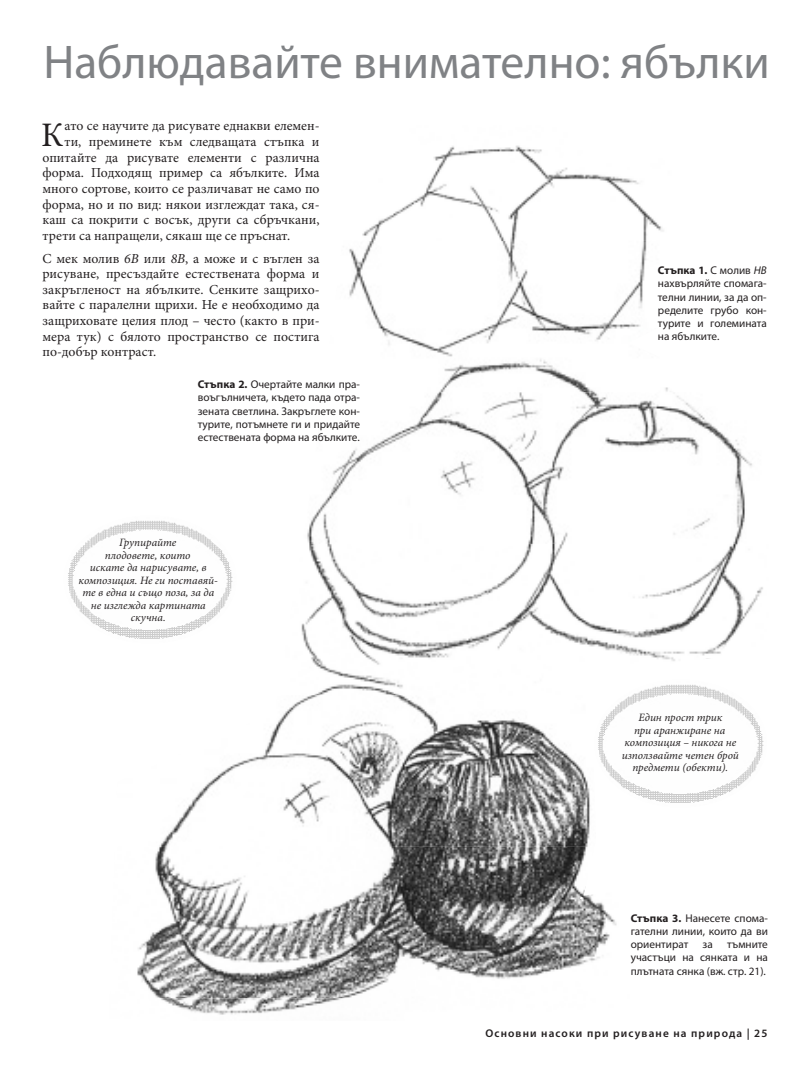
<style>
.page{position:relative;width:810px;height:1080px;background:#fff}
.page>*{position:absolute;margin:0;border:0;box-sizing:border-box;transform-origin:0 0}
._03_Überschrift_01_D{font:47.5px "Myriad Pro";color:#808285}
._10_Einleitungsblock{font:34.38px "Minion Pro";color:#231f20}
._10_Einleitungsblock-2{font:13.75px "Minion Pro";color:#231f20}
._11_2_Grundtext_Av{font:13.75px/15.6px "Minion Pro";letter-spacing:.005em;color:#231f20;text-align:justify}
._12_Bildbeschreibung{font:11.25px/13.1px "Myriad Pro";color:#231f20;text-align:justify}
._11_2_Grundtext_Av-2{font:italic 11.25px/12.5px "Minion Pro";color:#231f20;text-align:center}
.t1{font:600 11.25px "Myriad Pro";letter-spacing:.1em;color:#231f20}
.s1{font-style:italic}
.s2{font-weight:700}
</style>
<div class="page">
<img style="left:90px;top:520px;width:143px;height:119px">
<img style="left:68px;top:539px;width:22px;height:81px">
<img style="left:698px;top:695px;width:66px;height:107px">
<img style="left:621px;top:695px;width:77px;height:108px">
<img style="left:598px;top:702px;width:23px;height:83px">
<img style="left:362px;top:145px;width:302px;height:96px">
<img style="left:349px;top:241px;width:319px;height:151px">
<img style="left:307px;top:392px;width:445px;height:152px">
<img style="left:301px;top:544px;width:462px;height:151px">
<img style="left:159px;top:695px;width:431px;height:152px">
<img style="left:137px;top:847px;width:480px;height:151px">
<img style="left:160px;top:998px;width:184px;height:17px">
<svg style="left:578px;top:894px;width:7px;height:8px"></svg>
<p class="_03_Überschrift_01_D" style="left:43px;top:33px;width:728px">Наблюдавайте внимателно: ябълки</p>
<p class="_10_Einleitungsblock" style="left:41px;top:112px;width:24px">К</p>
<p class="_10_Einleitungsblock-2" style="left:65px;top:117px;width:257px">ато се научите да рисувате еднакви елемен-</p>
<p class="_10_Einleitungsblock-2" style="left:65px;top:132px;width:257px">ти, преминете към следващата стъпка и</p>
<p class="_10_Einleitungsblock-2" style="left:43px;top:148px;width:279px">опитайте да рисувате елементи с различна</p>
<p class="_10_Einleitungsblock-2" style="left:43px;top:164px;width:279px">форма. Подходящ пример са ябълките. Има</p>
<p class="_10_Einleitungsblock-2" style="left:43px;top:179px;width:279px">много сортове, които се различават не само по</p>
<p class="_10_Einleitungsblock-2" style="left:43px;top:195px;width:279px">форма, но и по вид: някои изглеждат така, ся-</p>
<p class="_10_Einleitungsblock-2" style="left:43px;top:211px;width:279px">каш са покрити с восък, други са сбръчкани,</p>
<p class="_10_Einleitungsblock-2" style="left:43px;top:226px;width:249px">трети са напращели, сякаш ще се пръснат.</p>
<p class="_11_2_Grundtext_Av" style="left:43px;top:250px;width:279px">С мек молив <span class="s1">6В</span> или <span class="s1">8В</span>, а може и с въглен за рисуване, пресъздайте естествената форма и закръгленост на ябълките. Сенките защрихо&shy;вайте с паралелни щрихи. Не е необходимо да защриховате целия плод – често (както в при&shy;мера тук) с бялото пространство се постига по-добър контраст.</p>
<p class="_12_Bildbeschreibung" style="left:198px;top:378px;width:164px"><span class="s2">Стъпка 2.</span> Очертайте малки пра&shy;воъгълничета, където пада отра&shy;зената светлина. Закръглете кон&shy;турите, потъмнете ги и придайте естествената форма на ябълките.</p>
<p class="_11_2_Grundtext_Av-2" style="left:79px;top:536px;width:141px">Групирайте<br>плодовете, които<br>искате да нарисувате, в композиция. Не ги поставяй&shy;те в една и също поза, за да не изглежда картината скучна.</p>
<p class="_12_Bildbeschreibung" style="left:658px;top:264px;width:110px"><span class="s2">Стъпка 1.</span> С молив <span class="s1">НВ </span>нахвърляйте спомага&shy;телни линии, за да оп&shy;ределите грубо кон&shy;турите и големината на ябълките.</p>
<p class="_11_2_Grundtext_Av-2" style="left:622px;top:712px;width:119px">Един прост трик<br>при аранжиране на композиция – никога не използвайте четен брой предмети (обекти).</p>
<p class="_12_Bildbeschreibung" style="left:631px;top:912px;width:139px"><span class="s2">Стъпка 3.</span> Нанесете спома&shy;гателни линии, които да ви ориентират</p>
<p class="_12_Bildbeschreibung" style="left:631px;top:938px;width:139px;text-indent:96px">тъмните участъци на сянката и на плътната сянка (вж. стр. 21).</p>
<p class="_12_Bildbeschreibung" style="left:703px;top:938px;width:12px">за</p>
<p class="t1" style="left:485px;top:1027px;width:284px">Основни насоки при рисуване на природа | 25</p>
</div>
